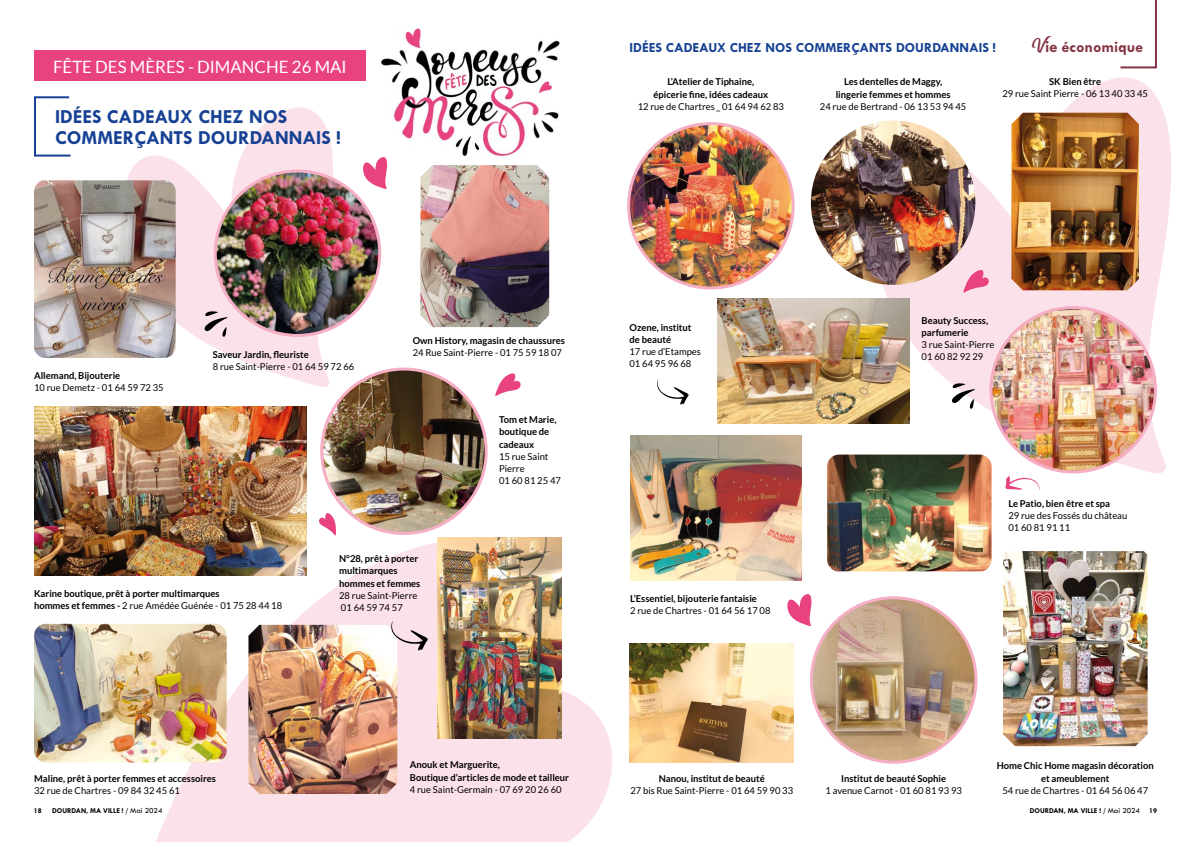
<style>
.page{position:relative;width:1191px;height:842px;background:#fff}
.page>*{position:absolute;margin:0;border:0;box-sizing:border-box;transform-origin:0 0}
.t1{font:700 20px/21px "Tw Cen MT Std";color:#164194}
.t2{font:17px "Lato";color:#fff}
.t3{font:700 16px "Tw Cen MT Std";color:#843545}
.t4{font:700 14px "Tw Cen MT Std";color:#164194}
.t5{font:700 9.5px/12px "Lato";color:#000}
.t6{font:9.5px/12px "Lato";color:#000}
.t7{font:700 7.5px "Tw Cen MT Std";color:#000}
.s1{font-family:"Billion Dreams";font-weight:400;font-size:19px}
.s2{font-size:17px}
.s3{font-weight:400}
.s4{font-weight:400;font-size:8px}
</style>
<div class="page">
<svg style="left:873px;top:77px;width:298px;height:398px;fill:#fbe1e9"></svg>
<svg style="left:127px;top:107px;width:211px;height:280px;fill:#fbe1e9"></svg>
<svg style="left:109px;top:537px;width:503px;height:305px;fill:#fbe1e9"></svg>
<svg style="left:1120px;top:0;width:37px;height:69px"></svg>
<img style="left:215px;top:171px;width:165px;height:164px;border-radius:82px">
<img style="left:381px;top:28px;width:179px;height:128px">
<img style="left:34px;top:180px;width:142px;height:178px">
<img style="left:248px;top:625px;width:149px;height:169px">
<img style="left:630px;top:435px;width:171px;height:146px">
<img style="left:1003px;top:551px;width:144px;height:195px">
<img style="left:811px;top:598px;width:165px;height:164px;border-radius:82px">
<img style="left:827px;top:454px;width:164px;height:117px">
<img style="left:1011px;top:113px;width:127px;height:177px">
<img style="left:437px;top:537px;width:124px;height:201px">
<img style="left:34px;top:624px;width:193px;height:139px">
<img style="left:629px;top:643px;width:164px;height:119px">
<img style="left:718px;top:299px;width:191px;height:125px">
<img style="left:420px;top:165px;width:129px;height:162px">
<img style="left:991px;top:308px;width:164px;height:164px;border-radius:82px">
<img style="left:34px;top:407px;width:273px;height:168px">
<div style="left:34px;top:50px;width:332px;height:31px;background:#e94280"></div>
<svg style="left:34px;top:96px;width:37px;height:61px"></svg>
<img style="left:811px;top:120px;width:164px;height:165px;border-radius:82px">
<img style="left:628px;top:124px;width:165px;height:164px;border-radius:82px">
<svg style="left:495px;top:373px;width:26px;height:23px"></svg>
<svg style="left:963px;top:270px;width:26px;height:23px"></svg>
<svg style="left:319px;top:513px;width:17px;height:23px"></svg>
<svg style="left:203px;top:311px;width:24px;height:27px"></svg>
<svg style="left:950px;top:383px;width:25px;height:27px"></svg>
<img style="left:322px;top:369px;width:164px;height:164px;border-radius:82px">
<svg style="left:391px;top:621px;width:37px;height:30px"></svg>
<svg style="left:657px;top:379px;width:31px;height:26px"></svg>
<svg style="left:1005px;top:476px;width:34px;height:14px"></svg>
<svg style="left:363px;top:157px;width:25px;height:32px"></svg>
<svg style="left:787px;top:594px;width:25px;height:32px"></svg>
<h2 class="t2" style="left:53px;top:57px;width:295px">FÊTE DES MÈRES - DIMANCHE 26 MAI</h2>
<h1 class="t1" style="left:55px;top:106px;width:287px">IDÉES CADEAUX CHEZ NOS<br>COMMERÇANTS DOURDANNAIS !</h1>
<h3 class="t4" style="left:629px;top:40px;width:368px">IDÉES CADEAUX CHEZ NOS COMMERÇANTS DOURDANNAIS !</h3>
<h3 class="t3" style="left:1031px;top:39px;width:113px"><span class="s1">V</span><span class="s2">ie</span> économique</h3>
<p class="t5" style="left:653px;top:75px;width:116px;line-height:13px;text-align:center">L’Atelier de Tiphaine, épicerie fine, idées cadeaux</p>
<p class="t6" style="left:638px;top:101px;width:148px">12 rue de Chartres _ 01 64 94 62 83</p>
<p class="t5" style="left:835px;top:75px;width:116px;line-height:13px;text-align:center">Les dentelles de Maggy, lingerie femmes et hommes</p>
<p class="t6" style="left:820px;top:101px;width:148px">24 rue de Bertrand - 06 13 53 94 45</p>
<p class="t5" style="left:1049px;top:75px;width:53px">SK Bien être</p>
<p class="t6" style="left:1002px;top:88px;width:147px">29 rue Saint Pierre - 06 13 40 33 45</p>
<p class="t5" style="left:34px;top:369px;width:88px">Allemand, Bijouterie</p>
<p class="t6" style="left:34px;top:381px;width:131px">10 rue Demetz - 01 64 59 72 35</p>
<p class="t5" style="left:213px;top:348px;width:98px">Saveur Jardin, fleuriste</p>
<p class="t6" style="left:213px;top:361px;width:143px">8 rue Saint-Pierre - 01 64 59 72 66</p>
<p class="t5" style="left:413px;top:335px;width:154px">Own History, magasin de chaussures</p>
<p class="t6" style="left:413px;top:347px;width:151px">24 Rue Saint-Pierre - 01 75 59 18 07</p>
<p class="t5" style="left:499px;top:413px;width:59px">Tom et Marie, boutique de</p>
<p class="t5" style="left:499px;top:438px;width:37px">cadeaux</p>
<p class="t6" style="left:499px;top:450px;width:63px">15 rue Saint<br>Pierre<br>01 60 81 25 47</p>
<p class="t5" style="left:34px;top:587px;width:250px">Karine boutique, prêt à porter multimarques<br>hommes et femmes - <span class="s3">2 rue Amédée Guénée - 01 75 28 44 18</span></p>
<p class="t5" style="left:339px;top:552px;width:81px">N°28, prêt à porter multimarques</p>
<p class="t5" style="left:339px;top:577px;width:83px">hommes et femmes</p>
<p class="t6" style="left:339px;top:589px;width:80px">28 rue Saint-Pierre<br>01 64 59 74 57</p>
<p class="t5" style="left:34px;top:772px;width:183px">Maline, prêt à porter femmes et accessoires</p>
<p class="t6" style="left:34px;top:784px;width:147px">32 rue de Chartres - 09 84 32 45 61</p>
<p class="t5" style="left:410px;top:758px;width:161px;line-height:13px">Anouk et Marguerite,<br>Boutique d’articles de mode et tailleur</p>
<p class="t6" style="left:410px;top:783px;width:153px">4 rue Saint-Germain - 07 69 20 26 60</p>
<p class="t5" style="left:629px;top:322px;width:64px">Ozene, institut de beauté</p>
<p class="t6" style="left:629px;top:346px;width:73px">17 rue d’Etampes<br>01 64 95 96 68</p>
<p class="t5" style="left:630px;top:592px;width:128px">L’Essentiel, bijouterie fantaisie</p>
<p class="t6" style="left:630px;top:604px;width:142px">2 rue de Chartres - 01 64 56 17 08</p>
<p class="t5" style="left:921px;top:314px;width:68px">Beauty Success, parfumerie</p>
<p class="t6" style="left:921px;top:339px;width:74px">3 rue Saint-Pierre<br>01 60 82 92 29</p>
<p class="t5" style="left:1008px;top:498px;width:103px">Le Patio, bien être et spa</p>
<p class="t6" style="left:1008px;top:510px;width:120px">29 rue des Fossés du château<br>01 60 81 91 11</p>
<p class="t5" style="left:658px;top:772px;width:108px">Nanou, institut de beauté</p>
<p class="t6" style="left:630px;top:784px;width:164px">27 bis Rue Saint-Pierre - 01 64 59 90 33</p>
<p class="t5" style="left:841px;top:772px;width:106px">Institut de beauté Sophie</p>
<p class="t6" style="left:825px;top:784px;width:138px">1 avenue Carnot - 01 60 81 93 93</p>
<p class="t5" style="left:996px;top:759px;width:159px;line-height:13px;text-align:center">Home Chic Home magasin décoration et ameublement</p>
<p class="t6" style="left:1002px;top:784px;width:147px">54 rue de Chartres - 01 64 56 06 47</p>
<p class="t7" style="left:34px;top:807px;width:9px">18</p>
<p class="t7" style="left:52px;top:807px;width:112px">DOURDAN, MA VILLE ! / <span class="s4">Mai 2024</span></p>
<p class="t7" style="left:1029px;top:807px;width:129px">DOURDAN, MA VILLE ! / <span class="s4">Mai 2024</span> 19</p>
</div>
